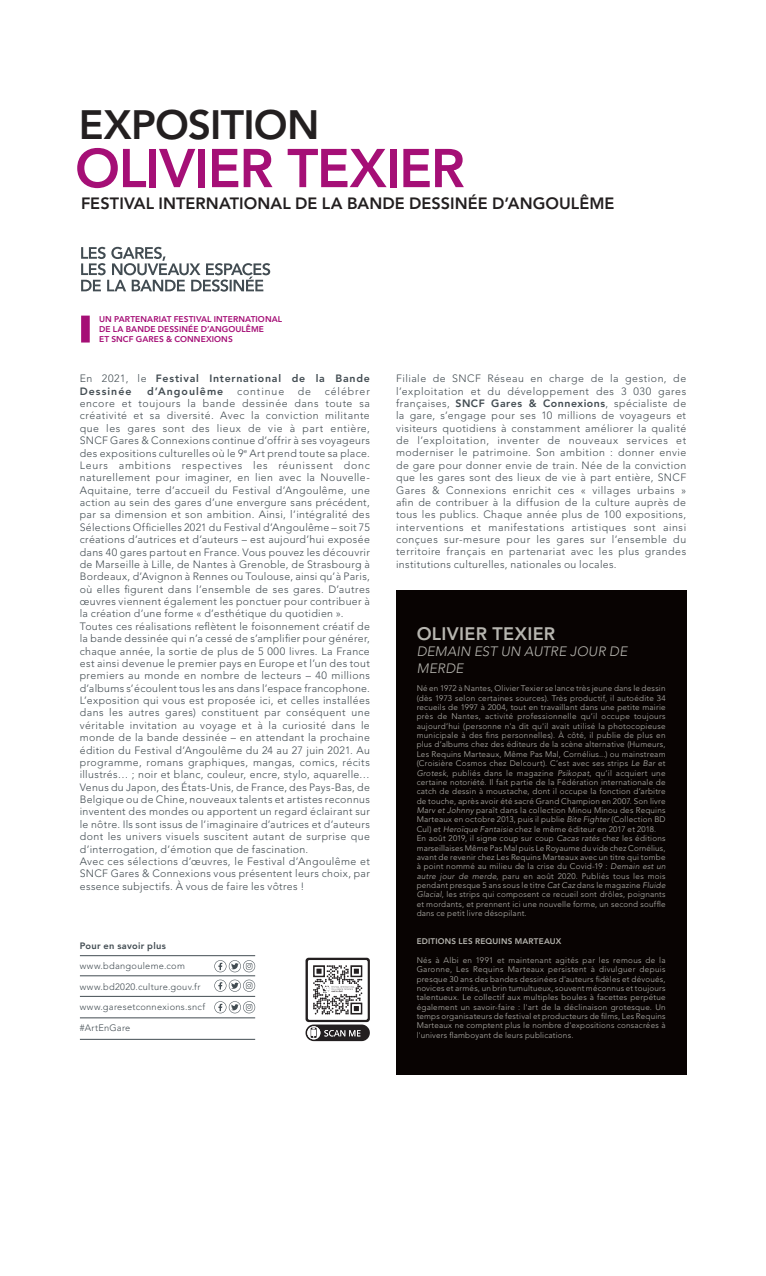
<style>
.page{position:relative;width:766px;height:1276px;background:#fff}
.page>*{position:absolute;margin:0;border:0;box-sizing:border-box;transform-origin:0 0}
.t1{font:800 54px "Avenir LT Std";letter-spacing:-.025em;color:#a50f76}
.t2{font:800 40.73px "Avenir LT Std";letter-spacing:-.02em;color:#231f20}
.t3{font:800 18px "Avenir LT Std";letter-spacing:.015em;color:#b7b6b0}
.t4{font:800 16.2px "Avenir LT Std";letter-spacing:.005em;color:#231f20}
.t5{font:italic 300 13.5px/16.2px "Avenir LT Std";letter-spacing:.015em;color:#b7b6b0}
.t6{font:300 10.58px/12.4px "Avenir LT Std";letter-spacing:.035em;color:#424c52}
.t7{font:800 10.58px/12.4px "Avenir LT Std";letter-spacing:.075em;color:#424c52}
.t8{font:800 10.58px "Avenir LT Std";letter-spacing:.095em;color:#424c52}
.t9{font:300 10.58px "Avenir LT Std";letter-spacing:.085em;color:#424c52}
.t10{font:300 9.22px "Avenir LT Std";letter-spacing:.03em;color:#424c52}
.t11{font:800 9.22px "Avenir";letter-spacing:.035em;color:#424c52}
.t12{font:800 8.33px/10.1px "Avenir LT Std";letter-spacing:.01em;color:#a50f76}
.t13{font:300 8.1px/9.5px "Avenir LT Std";letter-spacing:.025em;color:#b7b6b0}
.t14{font:800 8.1px "Avenir LT Std";letter-spacing:.025em;color:#b7b6b0}
.s1{font-weight:300}
.s2{font-weight:800}
.s3{font-style:italic}
</style>
<div class="page">
<div style="left:81px;top:316px;width:9px;height:26px;background:#a50f76"></div>
<svg style="left:81px;top:247px;width:189px;height:45px"></svg>
<div style="left:396px;top:590px;width:290px;height:484px;background:#080302"></div>
<hr style="left:80px;top:955px;width:175px;height:1px;background:#424c52">
<hr style="left:80px;top:975px;width:175px;height:1px;background:#424c52">
<hr style="left:80px;top:996px;width:175px;height:1px;background:#424c52">
<svg style="left:214px;top:960px;width:41px;height:12px"></svg>
<svg style="left:214px;top:979px;width:41px;height:12px"></svg>
<svg style="left:214px;top:1001px;width:41px;height:12px"></svg>
<hr style="left:80px;top:1017px;width:175px;height:1px;background:#424c52">
<hr style="left:80px;top:1039px;width:175px;height:1px;background:#424c52">
<svg style="left:305px;top:957px;width:65px;height:84px"></svg>
<h2 class="t2" style="left:79px;top:101px;width:242px">EXPOSITION</h2>
<h1 class="t1" style="left:75px;top:136px;width:391px">OLIVIER TEXIER</h1>
<h3 class="t4" style="left:81px;top:194px;width:534px">FESTIVAL INTERNATIONAL DE LA BANDE DESSINÉE D’ANGOULÊME</h3>
<p class="t12" style="left:99px;top:314px;width:184px">UN PARTENARIAT FESTIVAL INTERNATIONAL<br>DE LA BANDE DESSINÉE D’ANGOULÊME<br>ET SNCF GARES &amp; CONNEXIONS</p>
<p class="t7" style="left:80px;top:372px;width:291px"><span class="s1">En 2021, le</span> Festival International de la Bande<br>Dessinée</p>
<p class="t6" style="left:80px;top:385px;width:291px;text-indent:245px">célébrer encore et toujours la bande dessinée dans toute sa créativité et sa diversité. Avec la conviction militante que les gares sont des lieux de vie à part entière, SNCF Gares &amp; Connexions continue d’offrir à ses voyageurs des expositions culturelles où le 9<sup>e</sup> Art prend toute sa place.<br>Leurs ambitions respectives les réunissent donc naturellement pour imaginer, en lien avec la Nouvelle-Aquitaine, terre d’accueil du Festival d’Angoulême, une action au sein des gares d’une envergure sans précédent, par sa dimension et son ambition. Ainsi, l’intégralité des Sélections Officielles 2021 du Festival d’Angoulême – soit 75 créations d’autrices et d’auteurs – est aujourd’hui exposée dans 40 gares partout en France. Vous pouvez les découvrir de Marseille à Lille, de Nantes à Grenoble, de Strasbourg à Bordeaux, d’Avignon à Rennes ou Toulouse, ainsi qu’à Paris, où elles figurent dans l’ensemble de ses gares. D’autres œuvres viennent également les ponctuer pour contribuer à la création d’une forme « d’esthétique du quotidien ».<br>Toutes ces réalisations reflètent le foisonnement créatif de la bande dessinée qui n’a cessé de s’amplifier pour générer, chaque année, la sortie de plus de 5 000 livres. La France est ainsi devenue le premier pays en Europe et l’un des tout premiers au monde en nombre de lecteurs – 40 millions d’albums s’écoulent tous les ans dans l’espace francophone.<br>L’exposition qui vous est proposée ici, et celles installées dans les autres gares) constituent par conséquent une véritable invitation au voyage et à la curiosité dans le monde de la bande dessinée – en attendant la prochaine édition du Festival d’Angoulême du 24 au 27 juin 2021. Au programme, romans graphiques, mangas, comics, récits illustrés… ; noir et blanc, couleur, encre, stylo, aquarelle… Venus du Japon, des États-Unis, de France, des Pays-Bas, de Belgique ou de Chine, nouveaux talents et artistes reconnus inventent des mondes ou apportent un regard éclairant sur le nôtre. Ils sont issus de l’imaginaire d’autrices et d’auteurs dont les univers visuels suscitent autant de surprise que d’interrogation, d’émotion que de fascination.<br>Avec ces sélections d’œuvres, le Festival d’Angoulême et SNCF Gares &amp; Connexions vous présentent leurs choix, par essence subjectifs. À vous de faire les vôtres !</p>
<p class="t8" style="left:147px;top:385px;width:78px">d’Angoulême</p>
<p class="t9" style="left:237px;top:385px;width:49px">continue</p>
<p class="t6" style="left:298px;top:385px;width:15px">de</p>
<p class="t11" style="left:80px;top:938px;width:88px">Pour en savoir plus</p>
<p class="t10" style="left:80px;top:961px;width:107px">www.bdangouleme.com</p>
<p class="t10" style="left:80px;top:981px;width:122px">www.bd2020.culture.gouv.fr</p>
<p class="t10" style="left:80px;top:1002px;width:127px">www.garesetconnexions.sncf</p>
<p class="t10" style="left:80px;top:1022px;width:52px">#ArtEnGare</p>
<p class="t6" style="left:396px;top:372px;width:291px;text-align:justify">Filiale de SNCF Réseau en charge de la gestion, de l’exploitation et du développement des 3 030 gares françaises, <span class="s2">SNCF Gares &amp; Connexions</span>, spécialiste de la gare, s’engage pour ses 10 millions de voyageurs et visiteurs quotidiens à constamment améliorer la qualité de l’exploitation, inventer de nouveaux services et moderniser le patrimoine. Son ambition : donner envie de gare pour donner envie de train. Née de la conviction que les gares sont des lieux de vie à part entière, SNCF Gares &amp; Connexions enrichit ces « villages urbains » afin de contribuer à la diffusion de la culture auprès de tous les publics. Chaque année plus de 100 expositions, interventions et manifestations artistiques sont ainsi conçues sur-mesure pour les gares sur l’ensemble du territoire français en partenariat avec les plus grandes institutions culturelles, nationales ou locales.</p>
<h3 class="t3" style="left:416px;top:623px;width:140px">OLIVIER TEXIER</h3>
<p class="t5" style="left:416px;top:644px;width:212px">DEMAIN EST UN AUTRE JOUR DE<br>MERDE</p>
<p class="t13" style="left:416px;top:684px;width:250px">Né en 1972 à Nantes, Olivier Texier se lance très jeune dans le dessin (dès 1973 selon certaines sources). Très productif, il autoédite 34 recueils de 1997 à 2004, tout en travaillant dans une petite mairie près de Nantes, activité professionnelle qu’il occupe toujours aujourd’hui (personne n'a dit qu'il avait utilisé la photocopieuse municipale à des fins personnelles). À côté, il publie de plus en plus d’albums chez des éditeurs de la scène alternative (Humeurs, Les Requins Marteaux, Même Pas Mal, Cornélius...) ou mainstream (Croisière Cosmos chez Delcourt). C’est avec ses strips <span class="s3">Le Bar</span> et <span class="s3">Grotesk</span>, publiés dans le magazine <span class="s3">Psikopat</span>, qu’il acquiert une certaine notoriété. Il fait partie de la Fédération internationale de catch de dessin à moustache, dont il occupe la fonction d’arbitre de touche, après avoir été sacré Grand Champion en 2007. Son livre <span class="s3">Marv et Johnny</span> paraît dans la collection Minou Minou des Requins Marteaux en octobre 2013, puis il publie <span class="s3">Bite Fighter</span> (Collection BD Cul) et <span class="s3">Heroïque Fantaisie</span> chez le même éditeur en 2017 et 2018.<br>En août 2019, il signe coup sur coup <span class="s3">Cacas ratés</span> chez les éditions marseillaises Même Pas Mal puis Le Royaume du vide chez Cornélius, avant de revenir chez Les Requins Marteaux avec un titre qui tombe à point nommé au milieu de la crise du Covid-19 : <span class="s3">Demain est un autre jour de merde</span>, paru en août 2020. Publiés tous les mois pendant presque 5 ans sous le titre <span class="s3">Cat Caz</span> dans le magazine <span class="s3">Fluide Glacial</span>, les strips qui composent ce recueil sont drôles, poignants et mordants, et prennent ici une nouvelle forme, un second souffle dans ce petit livre désopilant.</p>
<p class="t14" style="left:416px;top:936px;width:146px">EDITIONS LES REQUINS MARTEAUX</p>
<p class="t13" style="left:416px;top:955px;width:250px;text-align:justify">Nés à Albi en 1991 et maintenant agités par les remous de la Garonne, Les Requins Marteaux persistent à divulguer depuis presque 30 ans des bandes dessinées d'auteurs fidèles et dévoués, novices et armés, un brin tumultueux, souvent méconnus et toujours talentueux. Le collectif aux multiples boules à facettes perpétue également un savoir-faire : l'art de la déclinaison grotesque. Un temps organisateurs de festival et producteurs de films, Les Requins Marteaux ne comptent plus le nombre d'expositions consacrées à l'univers flamboyant de leurs publications.</p>
</div>
